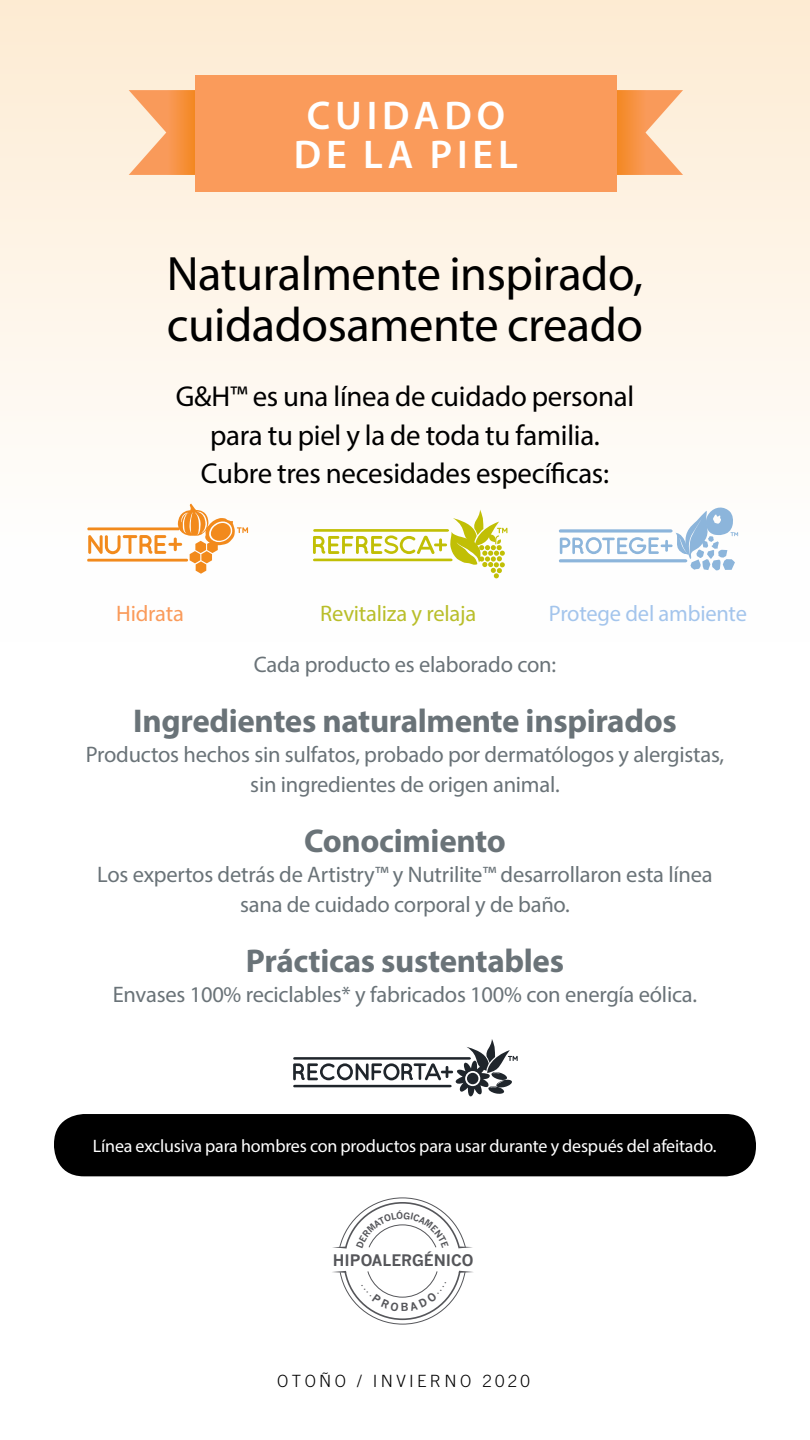
<style>
.page{position:relative;width:810px;height:1440px;background:#fff}
.page>*{position:absolute;margin:0;border:0;box-sizing:border-box;transform-origin:0 0}
.t1{font:48.45px/51px "Myriad Pro";letter-spacing:-.01em;color:#000}
.t2{font:600 40.2px/39.5px "Myriad Pro";letter-spacing:.12em;color:#fff;text-align:center}
.t3{font:700 33px "Myriad Pro";letter-spacing:-.01em;color:#6a7378}
.t4{font:28.88px/38.4px "Myriad Pro";letter-spacing:-.01em;color:#000;text-align:center}
.t5{font:22.5px/30px "Myriad Pro";letter-spacing:-.01em;color:#6a7378;text-align:center}
.t6{font:22.5px "Myriad Pro";letter-spacing:-.01em;color:#a4c5ec}
.t7{font:22.5px "Myriad Pro";letter-spacing:-.01em;color:#b9be2a}
.t8{font:22.5px "Myriad Pro";letter-spacing:-.01em;color:#fa9b5b}
.t9{font:18px "Myriad Pro";letter-spacing:-.01em;color:#fff}
.t10{font:300 16.88px "Trade Gothic LT Std";letter-spacing:.2em;color:#000}
.t11{font:700 15.6px "News Gothic";color:#55565a}
</style>
<div class="page">
<div style="left:0;top:0;width:810px;height:641px;background:linear-gradient(to bottom,#fdebd3,#feffff)"></div>
<svg style="left:87px;top:504px;width:161px;height:70px"></svg>
<svg style="left:293px;top:1039px;width:225px;height:58px"></svg>
<div style="left:467px;top:1073px;width:11px;height:11px;background:#1f252b;border-radius:50%"></div>
<svg style="left:312px;top:510px;width:195px;height:68px"></svg>
<svg style="left:558px;top:505px;width:180px;height:65px"></svg>
<div style="left:54px;top:1114px;width:702px;height:62px;background:#000;border-radius:30px"></div>
<svg style="left:129px;top:90px;width:66px;height:85px;background:#f8ae72"></svg>
<svg style="left:617px;top:90px;width:66px;height:85px;background:#f8ae72"></svg>
<div style="left:195px;top:75px;width:422px;height:117px;background:#fa9b5b"></div>
<svg style="left:332px;top:1197px;width:141px;height:52px"></svg>
<svg style="left:332px;top:1270px;width:141px;height:55px"></svg>
<h2 class="t2" style="left:294px;top:95px;width:226px">CUIDADO<br>DE LA PIEL</h2>
<h1 class="t1" style="left:167px;top:248px;width:478px">Naturalmente inspirado, cuidadosamente creado</h1>
<p class="t4" style="left:176px;top:377px;width:460px">G&amp;H™ es una línea de cuidado personal para tu piel y la de toda tu familia.<br>Cubre tres necesidades específicas:</p>
<p class="t8" style="left:116px;top:600px;width:69px">Hidrata</p>
<p class="t7" style="left:320px;top:600px;width:157px">Revitaliza y relaja</p>
<p class="t6" style="left:549px;top:600px;width:199px">Protege del ambiente</p>
<p class="t5" style="left:254px;top:649px;width:304px">Cada producto es elaborado con:</p>
<h3 class="t3" style="left:133px;top:699px;width:545px">Ingredientes naturalmente inspirados</h3>
<p class="t5" style="left:86px;top:739px;width:640px">Productos hechos sin sulfatos, probado por dermatólogos y alergistas, sin ingredientes de origen animal.</p>
<h3 class="t3" style="left:304px;top:819px;width:203px">Conocimiento</h3>
<p class="t5" style="left:97px;top:859px;width:617px">Los expertos detrás de Artistry™ y Nutrilite™ desarrollaron esta línea sana de cuidado corporal y de baño.</p>
<h3 class="t3" style="left:246px;top:939px;width:320px">Prácticas sustentables</h3>
<p class="t5" style="left:113px;top:979px;width:586px">Envases 100% reciclables* y fabricados 100% con energía eólica.</p>
<p class="t9" style="left:93px;top:1135px;width:625px">Línea exclusiva para hombres con productos para usar durante y después del afeitado.</p>
<p class="t11" style="left:333px;top:1251px;width:142px">HIPOALERGÉNICO</p>
<p class="t10" style="left:277px;top:1371px;width:254px">OTOÑO / INVIERNO 2020</p>
</div>
